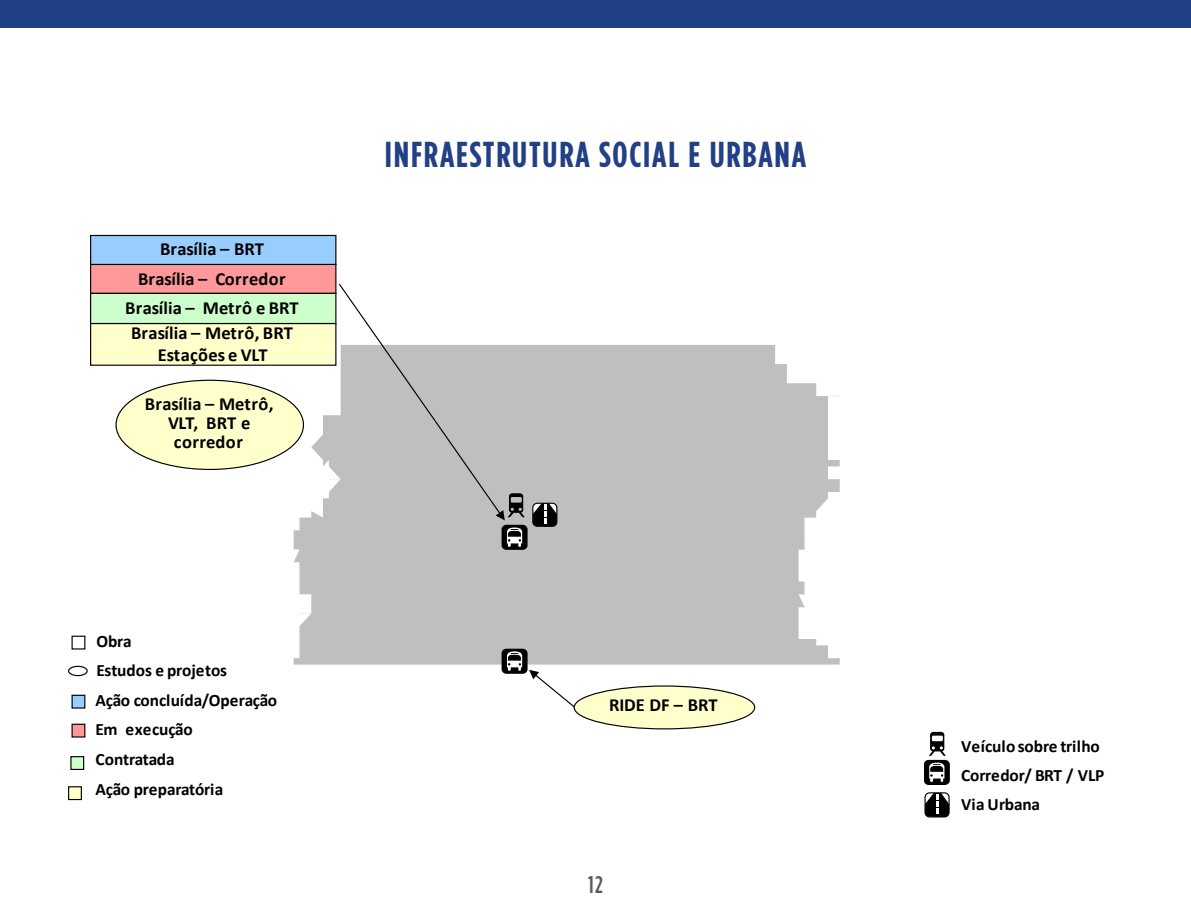
<style>
.page{position:relative;width:1191px;height:908px;background:#fff}
.page>*{position:absolute;margin:0;border:0;box-sizing:border-box;transform-origin:0 0}
.t1{font:700 condensed 36px "Gotham HTF";letter-spacing:.05em;color:#224085}
.t2{font:500 condensed 24px "Gotham HTF";color:#58595b}
.t3{font:700 18.6px/19px "Calibri";letter-spacing:.005em;color:#000;text-align:center}
.t4{font:700 17.4px/29px "Calibri";letter-spacing:-.005em;color:#000}
</style>
<div class="page">
<div style="left:0;top:0;width:1191px;height:28px;background:#224085"></div>
<svg style="left:294px;top:345px;width:545px;height:319px;background:#c5c5c5"></svg>
<svg style="left:529px;top:669px;width:47px;height:38px"></svg>
<div style="left:91px;top:323px;width:245px;height:42px;background:#ffc"></div>
<div style="left:116px;top:380px;width:187px;height:89px;background:#ffc;border-radius:50%"></div>
<div style="left:91px;top:264px;width:245px;height:29px;background:#f99"></div>
<div style="left:574px;top:685px;width:180px;height:43px;background:#ffc;border-radius:50%"></div>
<div style="left:573px;top:685px;width:182px;height:44px;border:1px solid #000;border-radius:50%"></div>
<div style="left:91px;top:293px;width:245px;height:30px;background:#cfc"></div>
<div style="left:90px;top:293px;width:246px;height:31px;border:1px solid #000"></div>
<div style="left:91px;top:235px;width:245px;height:29px;background:#9cf"></div>
<div style="left:90px;top:235px;width:246px;height:30px;border:1px solid #000"></div>
<div style="left:72px;top:635px;width:13px;height:14px;border:1px solid #000"></div>
<div style="left:68px;top:665px;width:20px;height:11px;border:1px solid #000;border-radius:50%"></div>
<div style="left:72px;top:724px;width:13px;height:12px;background:#f99"></div>
<div style="left:72px;top:723px;width:13px;height:14px;border:1px solid #000"></div>
<div style="left:72px;top:695px;width:13px;height:12px;background:#9cf"></div>
<div style="left:72px;top:694px;width:13px;height:14px;border:1px solid #000"></div>
<div style="left:71px;top:756px;width:13px;height:13px;background:#cfc"></div>
<div style="left:70px;top:755px;width:14px;height:14px;border:1px solid #000"></div>
<div style="left:68px;top:785px;width:14px;height:14px;background:#ffc;border:1px solid #000"></div>
<svg style="left:338px;top:283px;width:187px;height:237px"></svg>
<svg style="left:929px;top:731px;width:17px;height:24px"></svg>
<div style="left:502px;top:524px;width:25px;height:25px;background:#010102;border-radius:5px"></div>
<svg style="left:506px;top:527px;width:17px;height:19px"></svg>
<div style="left:502px;top:648px;width:25px;height:25px;background:#010102;border-radius:5px"></div>
<svg style="left:506px;top:651px;width:17px;height:19px"></svg>
<div style="left:924px;top:759px;width:25px;height:25px;background:#010102;border-radius:5px"></div>
<svg style="left:929px;top:762px;width:16px;height:19px"></svg>
<div style="left:532px;top:502px;width:25px;height:24px;border:1px solid #010102;border-radius:4px"></div>
<svg style="left:533px;top:503px;width:24px;height:23px"></svg>
<div style="left:924px;top:791px;width:25px;height:26px;border:1px solid #010102;border-radius:5px"></div>
<svg style="left:925px;top:792px;width:24px;height:24px"></svg>
<p class="t3" style="left:160px;top:239px;width:105px">Brasília – BRT</p>
<p class="t3" style="left:138px;top:269px;width:149px">Brasília – Corredor</p>
<p class="t3" style="left:125px;top:298px;width:175px">Brasília – Metrô e BRT</p>
<p class="t3" style="left:131px;top:321px;width:163px;line-height:22px">Brasília – Metrô, BRT<br>Estações e VLT</p>
<p class="t3" style="left:145px;top:394px;width:130px">Brasília – Metrô,<br>VLT, BRT e corredor</p>
<p class="t4" style="left:96px;top:626px;width:132px">Obra<br>Estudos e projetos</p>
<p class="t4" style="left:95px;top:685px;width:183px;line-height:29.6px">Ação concluída/Operação<br>Em execução<br>Contratada<br>Ação preparatória</p>
<h1 class="t1" style="left:385px;top:134px;width:42px">INFRAESTRUTURA</h1>
<h1 class="t1" style="left:599px;top:134px;width:28px">SOCIAL</h1>
<h1 class="t1" style="left:688px;top:134px;width:117px">E URBANA</h1>
<p class="t3" style="left:609px;top:694px;width:110px">RIDE DF – BRT</p>
<h2 class="t2" style="left:588px;top:870px;width:16px">12</h2>
<p class="t4" style="left:961px;top:731px;width:145px">Veículo sobre trilho<br>Corredor/ BRT / VLP<br>Via Urbana</p>
</div>
